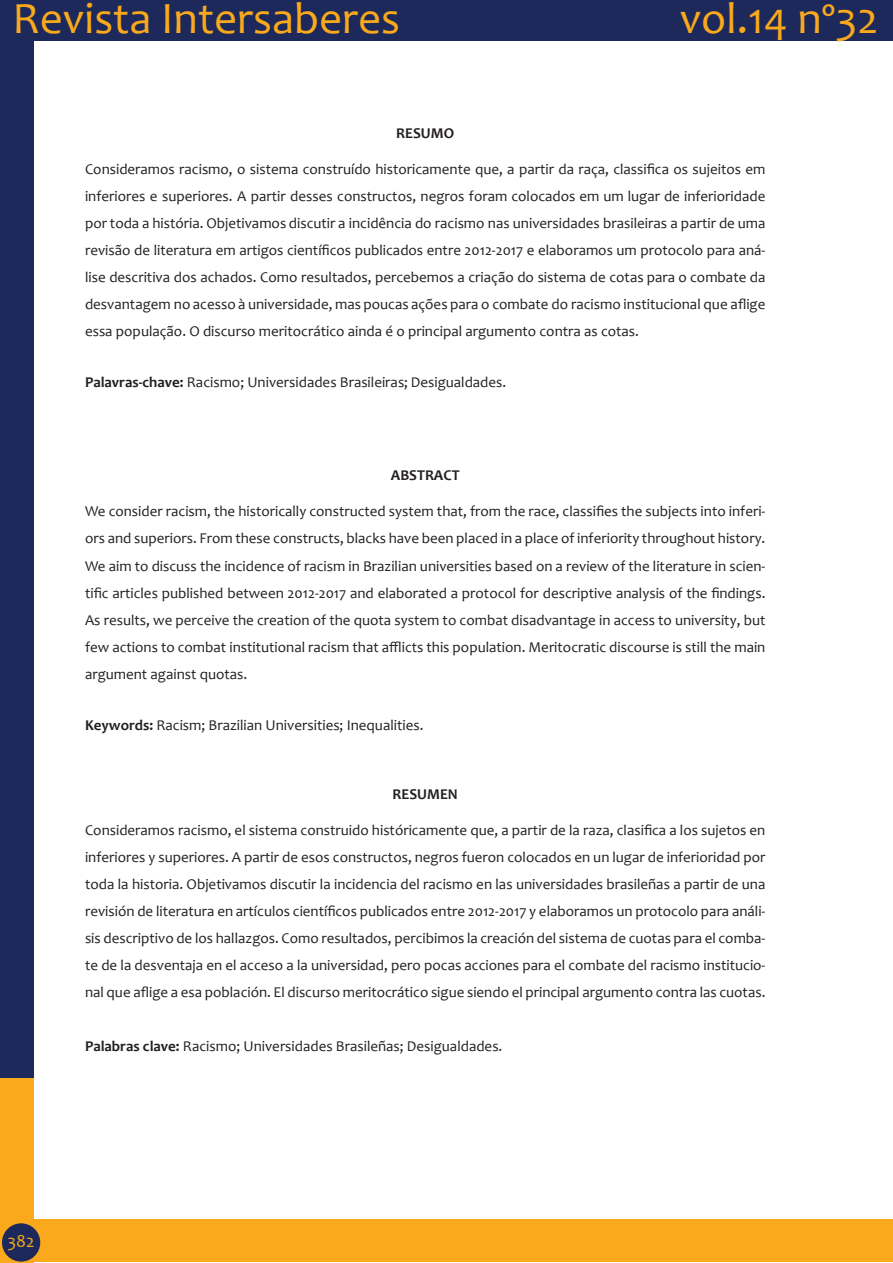
<style>
.page{position:relative;width:893px;height:1263px;background:#fff}
.page>*{position:absolute;margin:0;border:0;box-sizing:border-box;transform-origin:0 0}
.t1{font:45px "Candara";color:#f9a91b}
.t2{font:18px "Candara";color:#f9a91b}
.Body_Text{font:15px/27px "Candara";color:#231f20;text-align:justify}
.t3{font:700 15px "Candara";color:#231f20}
.s1{font-weight:700}
</style>
<div class="page">
<div style="left:0;top:0;width:33px;height:1081px;background:#1d295a"></div>
<div style="left:0;top:0;width:893px;height:41px;background:#1d295a"></div>
<div style="left:0;top:1078px;width:33px;height:185px;background:#f9a91b"></div>
<div style="left:21px;top:1219px;width:872px;height:43px;background:#f9a91b"></div>
<div style="left:2px;top:1223px;width:38px;height:38px;background:#1d295a;border-radius:50%"></div>
<h1 class="t1" style="left:13px;top:-9px;width:389px">Revista Intersaberes</h1>
<h1 class="t1" style="left:680px;top:-9px;width:200px">vol.14 nº32</h1>
<p class="t3" style="left:396px;top:124px;width:59px">RESUMO</p>
<p class="Body_Text" style="left:85px;top:156px;width:682px">Consideramos racismo, o sistema construído historicamente que, a partir da raça, classifica os sujeitos em inferiores e superiores. A partir desses constructos, negros foram colocados em um lugar de inferioridade por toda a história. Objetivamos discutir a incidência do racismo nas universidades brasileiras a partir de uma revisão de literatura em artigos científicos publicados entre 2012-2017 e elaboramos um protocolo para aná&shy;lise descritiva dos achados. Como resultados, percebemos a criação do sistema de cotas para o combate da desvantagem no acesso à universidade, mas poucas ações para o combate do racismo institucional que aflige essa população. O discurso meritocrático ainda é o principal argumento contra as cotas.</p>
<p class="Body_Text" style="left:85px;top:369px;width:423px"><span class="s1">Palavras-chave:</span> Racismo; Universidades Brasileiras; Desigualdades.</p>
<p class="t3" style="left:391px;top:466px;width:70px">ABSTRACT</p>
<p class="Body_Text" style="left:85px;top:498px;width:682px">We consider racism, the historically constructed system that, from the race, classifies the subjects into inferi&shy;ors and superiors. From these constructs, blacks have been placed in a place of inferiority throughout history.<br>We aim to discuss the incidence of racism in Brazilian universities based on a review of the literature in scien&shy;tific articles published between 2012-2017 and elaborated a protocol for descriptive analysis of the findings.<br>As results, we perceive the creation of the quota system to combat disadvantage in access to university, but few actions to combat institutional racism that afflicts this population. Meritocratic discourse is still the main argument against quotas.</p>
<p class="Body_Text" style="left:85px;top:711px;width:340px"><span class="s1">Keywords:</span> Racism; Brazilian Universities; Inequalities.</p>
<p class="t3" style="left:393px;top:784px;width:67px">RESUMEN</p>
<p class="Body_Text" style="left:85px;top:816px;width:682px">Consideramos racismo, el sistema construido históricamente que, a partir de la raza, clasifica a los sujetos en inferiores y superiores. A partir de esos constructos, negros fueron colocados en un lugar de inferioridad por toda la historia. Objetivamos discutir la incidencia del racismo en las universidades brasileñas a partir de una revisión de literatura en artículos científicos publicados entre 2012-2017 y elaboramos un protocolo para análi&shy;sis descriptivo de los hallazgos. Como resultados, percibimos la creación del sistema de cuotas para el comba&shy;te de la desventaja en el acceso a la universidad, pero pocas acciones para el combate del racismo institucio&shy;nal que aflige a esa población. El discurso meritocrático sigue siendo el principal argumento contra las cuotas.</p>
<p class="Body_Text" style="left:85px;top:1032px;width:419px"><span class="s1">Palabras clave:</span> Racismo; Universidades Brasileñas; Desigualdades.</p>
<p class="t2" style="left:8px;top:1229px;width:28px">382</p>
</div>
